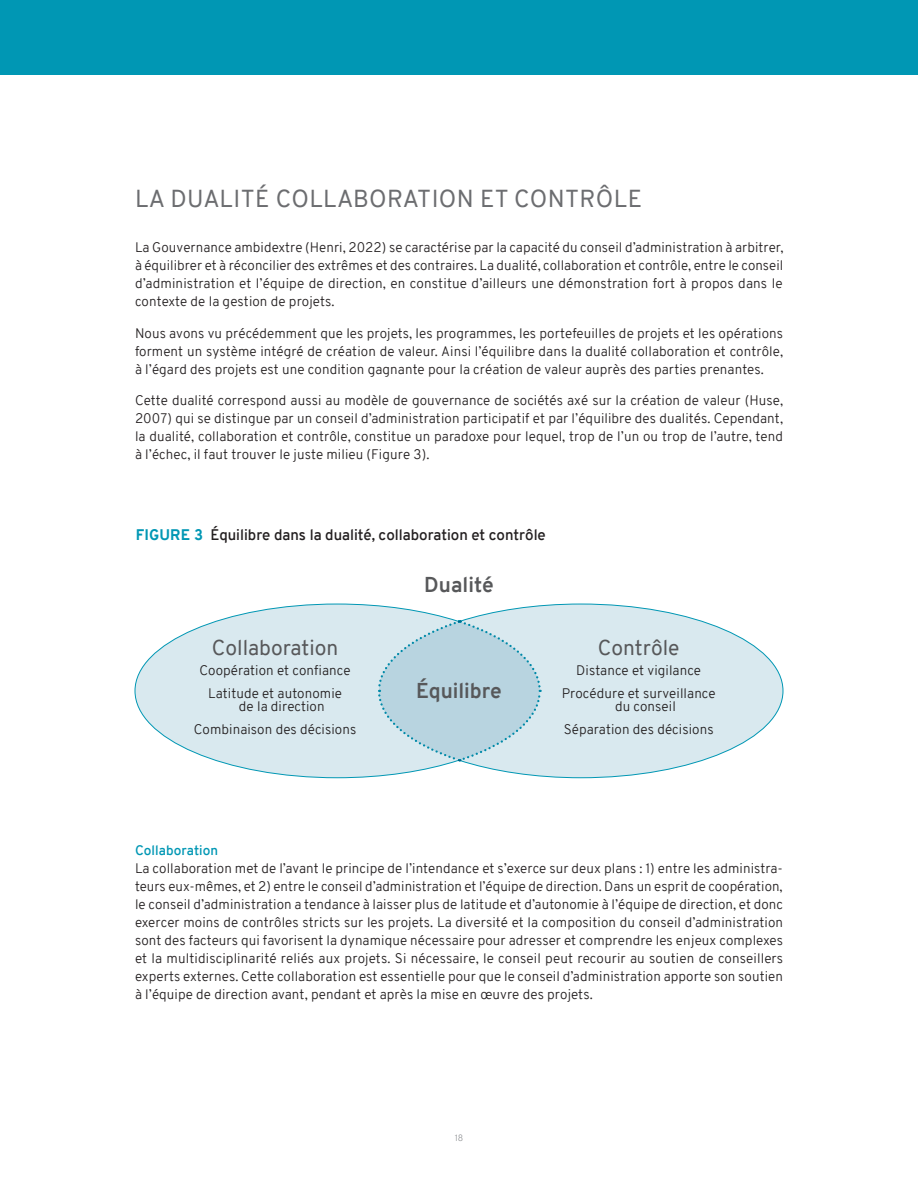
<style>
.page{position:relative;width:918px;height:1188px;background:#fff}
.page>*{position:absolute;margin:0;border:0;box-sizing:border-box;transform-origin:0 0}
.sous-titre{font:24px "Overpass";letter-spacing:.015em;color:#6c6d70}
.t1{font:21px "Overpass";color:#57585a}
.t2{font:700 21px "Overpass";color:#57585a}
.titre_tableau{font:600 15px "Overpass";color:#231f20}
.texte_courant{font:300 13.5px/18px "Overpass";letter-spacing:.005em;color:#231f20;text-align:justify}
.texte_centré___9_pt{font:300 13.5px/13.5px "Overpass";letter-spacing:.005em;color:#231f20}
.sous-titre_bleu{font:600 13.5px "Overpass";letter-spacing:.005em;color:#0097b4}
.t3{font:300 9px "Overpass";color:#939598}
.s1{font-weight:800;color:#0097b4}
</style>
<div class="page">
<svg style="left:134px;top:603px;width:650px;height:175px"></svg>
<div style="left:0;top:0;width:918px;height:74px;background:#0097b4"></div>
<p class="sous-titre" style="left:135px;top:182px;width:508px">LA DUALITÉ COLLABORATION ET CONTRÔLE</p>
<p class="texte_courant" style="left:135px;top:238px;width:650px">La Gouvernance ambidextre (Henri, 2022) se caractérise par la capacité du conseil d’administration à arbitrer, à équilibrer et à réconcilier des extrêmes et des contraires. La dualité, collaboration et contrôle, entre le conseil d’administration et l’équipe de direction, en constitue d’ailleurs une démonstration fort à propos dans le contexte de la gestion de projets.</p>
<p class="texte_courant" style="left:135px;top:324px;width:650px">Nous avons vu précédemment que les projets, les programmes, les portefeuilles de projets et les opérations forment un système intégré de création de valeur. Ainsi l’équilibre dans la dualité collaboration et contrôle, à l’égard des projets est une condition gagnante pour la création de valeur auprès des parties prenantes.</p>
<p class="texte_courant" style="left:135px;top:391px;width:650px">Cette dualité correspond aussi au modèle de gouvernance de sociétés axé sur la création de valeur (Huse, 2007) qui se distingue par un conseil d’administration participatif et par l’équilibre des dualités. Cependant, la dualité, collaboration et contrôle, constitue un paradoxe pour lequel, trop de l’un ou trop de l’autre, tend à l’échec, il faut trouver le juste milieu (Figure 3).</p>
<p class="titre_tableau" style="left:136px;top:524px;width:412px"><span class="s1">FIGURE 3</span> Équilibre dans la dualité, collaboration et contrôle</p>
<p class="t1" style="left:212px;top:632px;width:128px">Collaboration</p>
<p class="texte_centré___9_pt" style="left:199px;top:664px;width:153px">Coopération et confiance</p>
<p class="texte_centré___9_pt" style="left:239px;top:686px;width:105px;text-indent:-31px">Latitude et autonomie de la direction</p>
<p class="texte_centré___9_pt" style="left:194px;top:722px;width:164px">Combinaison des décisions</p>
<p class="t2" style="left:424px;top:569px;width:71px">Dualité</p>
<p class="t2" style="left:416px;top:675px;width:87px">Équilibre</p>
<p class="t1" style="left:598px;top:632px;width:83px">Contrôle</p>
<p class="texte_centré___9_pt" style="left:576px;top:664px;width:126px">Distance et vigilance</p>
<p class="texte_centré___9_pt" style="left:615px;top:686px;width:102px;text-indent:-53px">Procédure et surveillance du conseil</p>
<p class="texte_centré___9_pt" style="left:564px;top:722px;width:151px">Séparation des décisions</p>
<p class="sous-titre_bleu" style="left:135px;top:841px;width:85px">Collaboration</p>
<p class="texte_courant" style="left:135px;top:859px;width:650px">La collaboration met de l’avant le principe de l’intendance et s’exerce sur deux plans : 1) entre les administra&shy;teurs eux-mêmes, et 2) entre le conseil d’administration et l’équipe de direction. Dans un esprit de coopération, le conseil d’administration a tendance à laisser plus de latitude et d’autonomie à l’équipe de direction, et donc exercer moins de contrôles stricts sur les projets. La diversité et la composition du conseil d’administration sont des facteurs qui favorisent la dynamique nécessaire pour adresser et comprendre les enjeux complexes et la multidisciplinarité reliés aux projets. Si nécessaire, le conseil peut recourir au soutien de conseillers experts externes. Cette collaboration est essentielle pour que le conseil d’administration apporte son soutien à l’équipe de direction avant, pendant et après la mise en œuvre des projets.</p>
<p class="t3" style="left:455px;top:1131px;width:10px">18</p>
</div>
